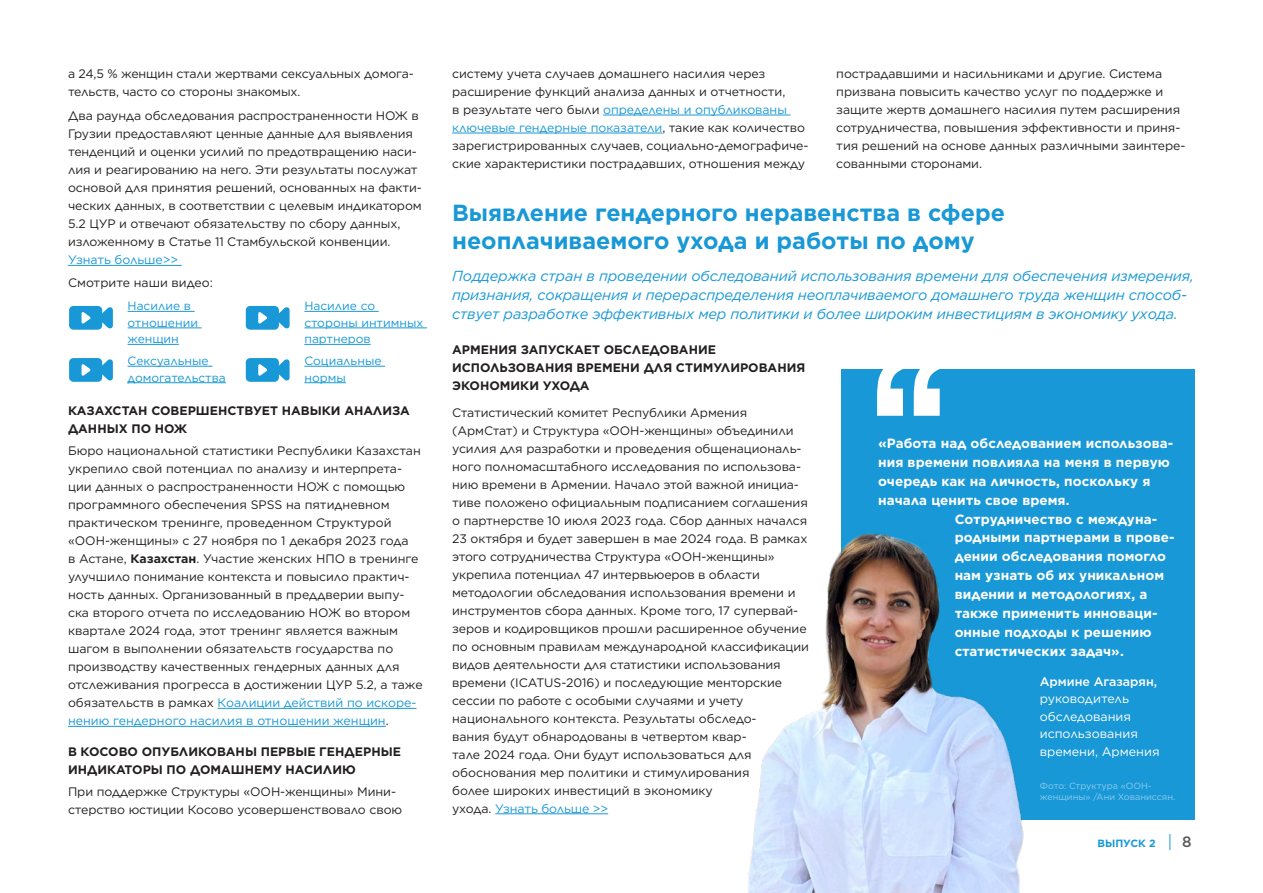
<style>
.page{position:relative;width:1263px;height:893px;background:#fff}
.page>*{position:absolute;margin:0;border:0;box-sizing:border-box;transform-origin:0 0}
.t1{font:700 23.25px/27.9px "Gotham";color:#1898d6}
.t2{font:500 15px "Gotham";color:#57585a}
.t3{font:italic 14.55px/19px "Gotham Pro";letter-spacing:-.01em;color:#1898d6}
.t4{font:700 13.35px "Gotham";letter-spacing:.005em;color:#fff}
.t5{font:12.45px/17.5px "Gotham";color:#fff}
.t6{font:500 12.45px "Gotham Pro";color:#fff}
.t7{font:12.3px/18px "Gotham";letter-spacing:-.005em;color:#231f20}
.t8{font:700 12.3px/18px "Gotham";color:#231f20}
.t9{font:12.3px "Gotham";letter-spacing:-.005em;color:#1898d6}
.t10{font:12px/16.5px "Gotham";color:#1898d6}
.t11{font:700 10.5px "Gotham";color:#1898d6}
.t12{font:9px/10.8px "Gotham";color:#91cbee}
.s1{font-weight:700}
.s2{color:#1898d6}
</style>
<div class="page">
<svg style="left:1169px;top:834px;width:1px;height:16px"></svg>
<hr style="left:603px;top:115px;width:187px;height:1px;background:#1898d6">
<hr style="left:452px;top:133px;width:210px;height:1px;background:#1898d6">
<hr style="left:495px;top:813px;width:113px;height:1px;background:#1898d6">
<div style="left:842px;top:369px;width:353px;height:450px;background:#1898d6"></div>
<svg style="left:877px;top:369px;width:63px;height:47px"></svg>
<img style="left:748px;top:521px;width:284px;height:372px">
<hr style="left:68px;top:265px;width:114px;height:1px;background:#1898d6">
<hr style="left:218px;top:708px;width:198px;height:1px;background:#1898d6">
<hr style="left:68px;top:726px;width:318px;height:1px;background:#1898d6">
<svg style="left:69px;top:306px;width:44px;height:24px"></svg>
<svg style="left:246px;top:306px;width:44px;height:24px"></svg>
<svg style="left:246px;top:358px;width:44px;height:24px"></svg>
<svg style="left:69px;top:358px;width:44px;height:24px"></svg>
<hr style="left:128px;top:311px;width:67px;height:1px;background:#1898d6">
<hr style="left:128px;top:328px;width:74px;height:1px;background:#1898d6">
<hr style="left:128px;top:344px;width:51px;height:1px;background:#1898d6">
<hr style="left:128px;top:366px;width:84px;height:1px;background:#1898d6">
<hr style="left:128px;top:382px;width:98px;height:1px;background:#1898d6">
<hr style="left:304px;top:311px;width:75px;height:1px;background:#1898d6">
<hr style="left:304px;top:328px;width:123px;height:1px;background:#1898d6">
<hr style="left:304px;top:344px;width:67px;height:1px;background:#1898d6">
<hr style="left:304px;top:366px;width:81px;height:1px;background:#1898d6">
<hr style="left:304px;top:382px;width:42px;height:1px;background:#1898d6">
<p class="t7" style="left:68px;top:64px;width:347px">а 24,5 % женщин стали жертвами сексуальных домога&shy;тельств, часто со стороны знакомых.</p>
<p class="t7" style="left:68px;top:107px;width:355px">Два раунда обследования распространенности НОЖ в Грузии предоставляют ценные данные для выявления тенденций и оценки усилий по предотвращению наси&shy;лия и реагированию на него. Эти результаты послужат основой для принятия решений, основанных на факти&shy;ческих данных, в соответствии с целевым индикатором 5.2 ЦУР и отвечают обязательству по сбору данных, изложенному в Статье 11 Стамбульской конвенции.</p>
<p class="t9" style="left:68px;top:252px;width:112px">Узнать больше&gt;&gt;</p>
<p class="t7" style="left:68px;top:273px;width:146px">Смотрите наши видео:</p>
<p class="t10" style="left:128px;top:297px;width:72px">Насилие в отношении женщин</p>
<p class="t10" style="left:128px;top:352px;width:100px">Сексуальные домогательства</p>
<p class="t10" style="left:304px;top:297px;width:121px">Насилие со стороны интимных партнеров</p>
<p class="t10" style="left:304px;top:352px;width:79px">Социальные нормы</p>
<p class="t8" style="left:68px;top:401px;width:343px">КАЗАХСТАН СОВЕРШЕНСТВУЕТ НАВЫКИ АНАЛИЗА<br>ДАННЫХ ПО НОЖ</p>
<p class="t7" style="left:68px;top:442px;width:356px">Бюро национальной статистики Республики Казахстан укрепило свой потенциал по анализу и интерпрета&shy;ции данных о распространенности НОЖ с помощью программного обеспечения SPSS на пятидневном практическом тренинге, проведенном Структурой «ООН-женщины» с 27 ноября по 1 декабря 2023 года<br>в Астане, <span class="s1">Казахстан</span>. Участие женских НПО в тренинге улучшило понимание контекста и повысило практич&shy;ность данных. Организованный в преддверии выпу&shy;ска второго отчета по исследованию НОЖ во втором квартале 2024 года, этот тренинг является важным шагом в выполнении обязательств государства по производству качественных гендерных данных для отслеживания прогресса в достижении ЦУР 5.2, а таже обязательств в рамках <span class="s2">Коалиции действий по искоре&shy;нению гендерного насилия в отношении женщин</span>.</p>
<p class="t8" style="left:68px;top:742px;width:334px">В КОСОВО ОПУБЛИКОВАНЫ ПЕРВЫЕ ГЕНДЕРНЫЕ<br>ИНДИКАТОРЫ ПО ДОМАШНЕМУ НАСИЛИЮ</p>
<p class="t7" style="left:68px;top:783px;width:336px">При поддержке Структуры «ООН-женщины» Мини&shy;стерство юстиции Косово усовершенствовало свою</p>
<p class="t7" style="left:452px;top:64px;width:358px">систему учета случаев домашнего насилия через расширение функций анализа данных и отчетности,<br>в результате чего были <span class="s2">определены и опубликованы ключевые гендерные показатели</span>, такие как количество зарегистрированных случаев, социально-демографиче&shy;ские характеристики пострадавших, отношения между</p>
<p class="t7" style="left:836px;top:64px;width:351px">пострадавшими и насильниками и другие. Система призвана повысить качество услуг по поддержке и защите жертв домашнего насилия путем расширения сотрудничества, повышения эффективности и приня&shy;тия решений на основе данных различными заинтере&shy;сованными сторонами.</p>
<h1 class="t1" style="left:452px;top:199px;width:554px">Выявление гендерного неравенства в сфере неоплачиваемого ухода и работы по дому</h1>
<p class="t3" style="left:452px;top:266px;width:743px">Поддержка стран в проведении обследований использования времени для обеспечения измерения, признания, сокращения и перераспределения неоплачиваемого домашнего труда женщин способ&shy;ствует разработке эффективных мер политики и более широким инвестициям в экономику ухода.</p>
<p class="t8" style="left:452px;top:341px;width:355px">АРМЕНИЯ ЗАПУСКАЕТ ОБСЛЕДОВАНИЕ<br>ИСПОЛЬЗОВАНИЯ ВРЕМЕНИ ДЛЯ СТИМУЛИРОВАНИЯ<br>ЭКОНОМИКИ УХОДА</p>
<p class="t7" style="left:452px;top:403px;width:358px">Статистический комитет Республики Армения (АрмСтат) и Структура «ООН-женщины» объединили усилия для разработки и проведения общенациональ&shy;ного полномасштабного исследования по использова&shy;нию времени в Армении. Начало этой важной инициа&shy;тиве положено официальным подписанием соглашения о партнерстве 10 июля 2023 года. Сбор данных начался 23 октября и будет завершен в мае 2024 года. В рамках этого сотрудничества Структура «ООН-женщины» укрепила потенциал 47 интервьюеров в области методологии обследования использования времени и инструментов сбора данных. Кроме того, 17 супервай&shy;зеров и кодировщиков прошли расширенное обучение по основным правилам международной классификации видов деятельности для статистики использования времени (ICATUS-2016) и последующие менторские сессии по работе с особыми случаями и учету национального контекста. Результаты обследо-<br>вания будут обнародованы в четвертом квар-<br>тале 2024 года. Они будут использоваться для обоснования мер политики и стимулирования<br>более широких инвестиций в экономику<br>ухода. <span class="s2">Узнать больше &gt;&gt;</span></p>
<p class="t4" style="left:878px;top:434px;width:297px">«Работа над обследованием использова-</p>
<p class="t4" style="left:878px;top:453px;width:293px">ния времени повлияла на меня в первую</p>
<p class="t4" style="left:878px;top:472px;width:274px">очередь как на личность, поскольку я</p>
<p class="t4" style="left:878px;top:491px;width:193px">начала ценить свое время.</p>
<p class="t4" style="left:955px;top:510px;width:204px">Сотрудничество с междуна-</p>
<p class="t4" style="left:955px;top:529px;width:221px">родными партнерами в прове-</p>
<p class="t4" style="left:955px;top:548px;width:213px">дении обследования помогло</p>
<p class="t4" style="left:955px;top:567px;width:211px">нам узнать об их уникальном</p>
<p class="t4" style="left:955px;top:586px;width:194px">видении и методологиях, а</p>
<p class="t4" style="left:955px;top:605px;width:205px">также применить инноваци-</p>
<p class="t4" style="left:955px;top:624px;width:199px">онные подходы к решению</p>
<p class="t4" style="left:955px;top:642px;width:171px">статистических задач».</p>
<p class="t6" style="left:1040px;top:674px;width:119px">Армине Агазарян,</p>
<p class="t5" style="left:1040px;top:690px;width:121px">руководитель обследования использования времени, Армения</p>
<p class="t12" style="left:1040px;top:781px;width:137px">Фото: Структура «ООН&shy;женщины» /Ани Хованиссян.</p>
<p class="t11" style="left:1097px;top:836px;width:60px">ВЫПУСК 2</p>
<p class="t2" style="left:1182px;top:832px;width:11px">8</p>
</div>
